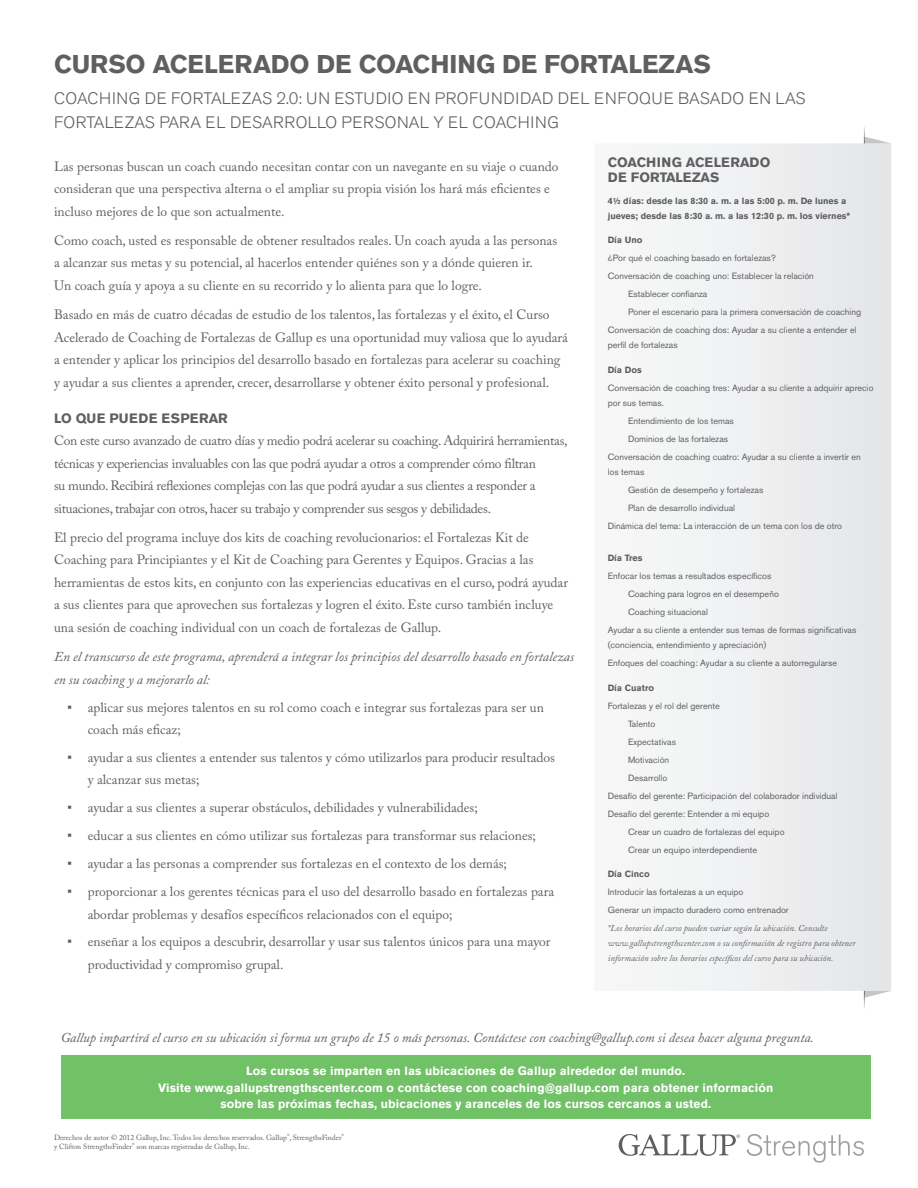
<style>
.page{position:relative;width:918px;height:1188px;background:#fff}
.page>*{position:absolute;margin:0;border:0;box-sizing:border-box;transform-origin:0 0}
.Page_header{font:700 25.5px "Akzidenz Grotesk BE";letter-spacing:-.005em;color:#5f5f62}
.Main_subhead{font:300 16.5px/24px "Akzidenz Grotesk BE";letter-spacing:.03em;color:#5f5f62}
.Text_Body_10_15{font:13.5px/22.5px "Adobe Caslon Pro";color:#5f5f62}
.Text_Body_10_15-2{font:13.5px/22.5px "Adobe Caslon Pro";letter-spacing:-.02em;color:#5f5f62}
.List_Bullet_1{font:italic 13.5px "Adobe Caslon Pro";color:#5f5f62}
.Text_Body_italic{font:italic 13.5px/22.5px "Adobe Caslon Pro";color:#5f5f62}
.Page_Subheads{font:700 13.5px/15px "Akzidenz Grotesk BE";color:#5f5f62}
.Page_Subheads-2{font:700 13.5px "Akzidenz Grotesk BE";letter-spacing:.04em;color:#5f5f62}
.Cell_header{font:700 12px/16.5px "Akzidenz Grotesk BE";letter-spacing:.01em;color:#fff;text-align:center}
.Text_Body_10_15-3{font:9px/15px "Akzidenz Grotesk BE";color:#5f5f62}
.Text_Body_italic-2{font:italic 9px/15px "Adobe Caslon Pro";color:#5f5f62}
.Page_Subheads-3{font:700 9px/15px "Akzidenz Grotesk BE";color:#5f5f62}
.t1{font:7.5px/9px "Adobe Caslon Pro";color:#5f5f62}
.s1{font-family:"Akzidenz Grotesk BE"}
</style>
<div class="page">
<svg style="left:747px;top:1134px;width:117px;height:29px"></svg>
<svg style="left:619px;top:1134px;width:121px;height:22px"></svg>
<div style="left:61px;top:1055px;width:810px;height:64px;background:#71c167"></div>
<svg style="left:654px;top:143px;width:237px;height:848px"></svg>
<svg style="left:864px;top:126px;width:25px;height:17px"></svg>
<svg style="left:864px;top:991px;width:26px;height:18px"></svg>
<p class="Page_header" style="left:54px;top:49px;width:659px">CURSO ACELERADO DE COACHING DE FORTALEZAS</p>
<p class="Main_subhead" style="left:54px;top:87px;width:753px">COACHING DE FORTALEZAS 2.0: UN ESTUDIO EN PROFUNDIDAD DEL ENFOQUE BASADO EN LAS<br>FORTALEZAS PARA EL DESARROLLO PERSONAL Y EL COACHING</p>
<p class="Text_Body_10_15" style="left:54px;top:155px;width:506px">Las personas buscan un coach cuando necesitan contar con un navegante en su viaje o cuando consideran que una perspectiva alterna o el ampliar su propia visión los hará más eficientes e incluso mejores de lo que son actualmente.</p>
<p class="Text_Body_10_15" style="left:54px;top:229px;width:505px">Como coach, usted es responsable de obtener resultados reales. Un coach ayuda a las personas a alcanzar sus metas y su potencial, al hacerlos entender quiénes son y a dónde quieren ir.<br>Un coach guía y apoya a su cliente en su recorrido y lo alienta para que lo logre.</p>
<p class="Text_Body_10_15" style="left:54px;top:303px;width:515px">Basado en más de cuatro décadas de estudio de los talentos, las fortalezas y el éxito, el Curso Acelerado de Coaching de Fortalezas de Gallup es una oportunidad muy valiosa que lo ayudará a entender y aplicar los principios del desarrollo basado en fortalezas para acelerar su coaching y ayudar a sus clientes a aprender, crecer, desarrollarse y obtener éxito personal y profesional.</p>
<p class="Page_Subheads-2" style="left:54px;top:410px;width:175px">LO QUE PUEDE ESPERAR</p>
<p class="Text_Body_10_15-2" style="left:54px;top:429px;width:515px">Con este curso avanzado de cuatro días y medio podrá acelerar su coaching. Adquirirá herramientas, técnicas y experiencias invaluables con las que podrá ayudar a otros a comprender cómo filtran<br>su mundo. Recibirá reflexiones complejas con las que podrá ayudar a sus clientes a responder a situaciones, trabajar con otros, hacer su trabajo y comprender sus sesgos y debilidades.</p>
<p class="Text_Body_10_15" style="left:54px;top:526px;width:515px">El precio del programa incluye dos kits de coaching revolucionarios: el Fortalezas Kit de Coaching para Principiantes y el Kit de Coaching para Gerentes y Equipos. Gracias a las herramientas de estos kits, en conjunto con las experiencias educativas en el curso, podrá ayudar a sus clientes para que aprovechen sus fortalezas y logren el éxito. Este curso también incluye una sesión de coaching individual con un coach de fortalezas de Gallup.</p>
<p class="Text_Body_italic" style="left:54px;top:645px;width:522px">En el transcurso de este programa, aprenderá a integrar los principios del desarrollo basado en fortalezas en su coaching y a mejorarlo al:</p>
<p class="Text_Body_10_15" style="left:88px;top:696px;width:458px;text-indent:-20px"><span class="s1">•</span> aplicar sus mejores talentos en su rol como coach e integrar sus fortalezas para ser un coach más eficaz;</p>
<p class="Text_Body_10_15" style="left:88px;top:746px;width:469px;text-indent:-20px"><span class="s1">•</span> ayudar a sus clientes a entender sus talentos y cómo utilizarlos para producir resultados y alcanzar sus metas;</p>
<p class="Text_Body_10_15" style="left:68px;top:796px;width:412px"><span class="s1">•</span> ayudar a sus clientes a superar obstáculos, debilidades y vulnerabilidades;</p>
<p class="Text_Body_10_15" style="left:68px;top:824px;width:470px"><span class="s1">•</span> educar a sus clientes en cómo utilizar sus fortalezas para transformar sus relaciones;</p>
<p class="Text_Body_10_15" style="left:68px;top:852px;width:441px"><span class="s1">•</span> ayudar a las personas a comprender sus fortalezas en el contexto de los demás;</p>
<p class="Text_Body_10_15" style="left:88px;top:880px;width:468px;text-indent:-20px"><span class="s1">•</span> proporcionar a los gerentes técnicas para el uso del desarrollo basado en fortalezas para abordar problemas y desafíos específicos relacionados con el equipo;</p>
<p class="Text_Body_10_15" style="left:88px;top:931px;width:464px;text-indent:-20px"><span class="s1">•</span> enseñar a los equipos a descubrir, desarrollar y usar sus talentos únicos para una mayor productividad y compromiso grupal.</p>
<p class="Page_Subheads" style="left:608px;top:155px;width:164px">COACHING ACELERADO<br>DE FORTALEZAS</p>
<p class="Page_Subheads-3" style="left:608px;top:193px;width:244px">4½ días: desde las 8:30 a. m. a las 5:00 p. m. De lunes a jueves; desde las 8:30 a. m. a las 12:30 p. m. los viernes*</p>
<p class="Page_Subheads-3" style="left:608px;top:233px;width:36px">Día Uno</p>
<p class="Text_Body_10_15-3" style="left:608px;top:251px;width:170px">¿Por qué el coaching basado en fortalezas?</p>
<p class="Text_Body_10_15-3" style="left:608px;top:269px;width:208px">Conversación de coaching uno: Establecer la relación</p>
<p class="Text_Body_10_15-3" style="left:628px;top:287px;width:81px">Establecer confianza</p>
<p class="Text_Body_10_15-3" style="left:628px;top:305px;width:235px">Poner el escenario para la primera conversación de coaching</p>
<p class="Text_Body_10_15-3" style="left:608px;top:323px;width:250px">Conversación de coaching dos: Ayudar a su cliente a entender el perfil de fortalezas</p>
<p class="Page_Subheads-3" style="left:608px;top:362px;width:35px">Día Dos</p>
<p class="Text_Body_10_15-3" style="left:608px;top:380px;width:267px">Conversación de coaching tres: Ayudar a su cliente a adquirir aprecio por sus temas.</p>
<p class="Text_Body_10_15-3" style="left:628px;top:413px;width:107px">Entendimiento de los temas</p>
<p class="Text_Body_10_15-3" style="left:628px;top:431px;width:102px">Dominios de las fortalezas</p>
<p class="Text_Body_10_15-3" style="left:608px;top:449px;width:255px">Conversación de coaching cuatro: Ayudar a su cliente a invertir en los temas</p>
<p class="Text_Body_10_15-3" style="left:628px;top:482px;width:137px">Gestión de desempeño y fortalezas</p>
<p class="Text_Body_10_15-3" style="left:628px;top:500px;width:109px">Plan de desarrollo individual</p>
<p class="Text_Body_10_15-3" style="left:608px;top:518px;width:236px">Dinámica del tema: La interacción de un tema con los de otro</p>
<p class="Page_Subheads-3" style="left:608px;top:551px;width:36px">Día Tres</p>
<p class="Text_Body_10_15-3" style="left:608px;top:569px;width:165px">Enfocar los temas a resultados específicos</p>
<p class="Text_Body_10_15-3" style="left:628px;top:587px;width:152px">Coaching para logros en el desempeño</p>
<p class="Text_Body_10_15-3" style="left:628px;top:605px;width:82px">Coaching situacional</p>
<p class="Text_Body_10_15-3" style="left:608px;top:623px;width:250px">Ayudar a su cliente a entender sus temas de formas significativas (conciencia, entendimiento y apreciación)</p>
<p class="Text_Body_10_15-3" style="left:608px;top:655px;width:231px">Enfoques del coaching: Ayudar a su cliente a autorregularse</p>
<p class="Page_Subheads-3" style="left:608px;top:680px;width:48px">Día Cuatro</p>
<p class="Text_Body_10_15-3" style="left:608px;top:698px;width:113px">Fortalezas y el rol del gerente</p>
<p class="Text_Body_10_15-3" style="left:628px;top:716px;width:29px">Talento</p>
<p class="Text_Body_10_15-3" style="left:628px;top:734px;width:49px">Expectativas</p>
<p class="Text_Body_10_15-3" style="left:628px;top:752px;width:43px">Motivación</p>
<p class="Text_Body_10_15-3" style="left:628px;top:770px;width:41px">Desarrollo</p>
<p class="Text_Body_10_15-3" style="left:608px;top:788px;width:231px">Desafío del gerente: Participación del colaborador individual</p>
<p class="Text_Body_10_15-3" style="left:608px;top:806px;width:163px">Desafío del gerente: Entender a mi equipo</p>
<p class="Text_Body_10_15-3" style="left:628px;top:824px;width:158px">Crear un cuadro de fortalezas del equipo</p>
<p class="Text_Body_10_15-3" style="left:628px;top:842px;width:131px">Crear un equipo interdependiente</p>
<p class="Page_Subheads-3" style="left:608px;top:867px;width:43px">Día Cinco</p>
<p class="Text_Body_10_15-3" style="left:608px;top:885px;width:137px">Introducir las fortalezas a un equipo</p>
<p class="Text_Body_10_15-3" style="left:608px;top:903px;width:182px">Generar un impacto duradero como entrenador</p>
<p class="Text_Body_italic-2" style="left:608px;top:921px;width:249px">*Los horarios del curso pueden variar según la ubicación. Consulte www.gallupstrengthscenter.com o su confirmación de registro para obtener información sobre los horarios específicos del curso para su ubicación.</p>
<p class="List_Bullet_1" style="left:61px;top:1029px;width:755px">Gallup impartirá el curso en su ubicación si forma un grupo de 15 o más personas. Contáctese con coaching@gallup.com si desea hacer alguna pregunta.</p>
<p class="Cell_header" style="left:158px;top:1063px;width:617px">Los cursos se imparten en las ubicaciones de Gallup alrededor del mundo.<br>Visite www.gallupstrengthscenter.com o contáctese con coaching@gallup.com para obtener información sobre las próximas fechas, ubicaciones y aranceles de los cursos cercanos a usted.</p>
<p class="t1" style="left:54px;top:1132px;width:292px">Derechos de autor © 2012 Gallup, Inc. Todos los derechos reservados. Gallup<sup>®</sup>, StrengthsFinder<sup>® </sup>y Clifton StrengthsFinder<sup>®</sup> son marcas registradas de Gallup, Inc.</p>
</div>
